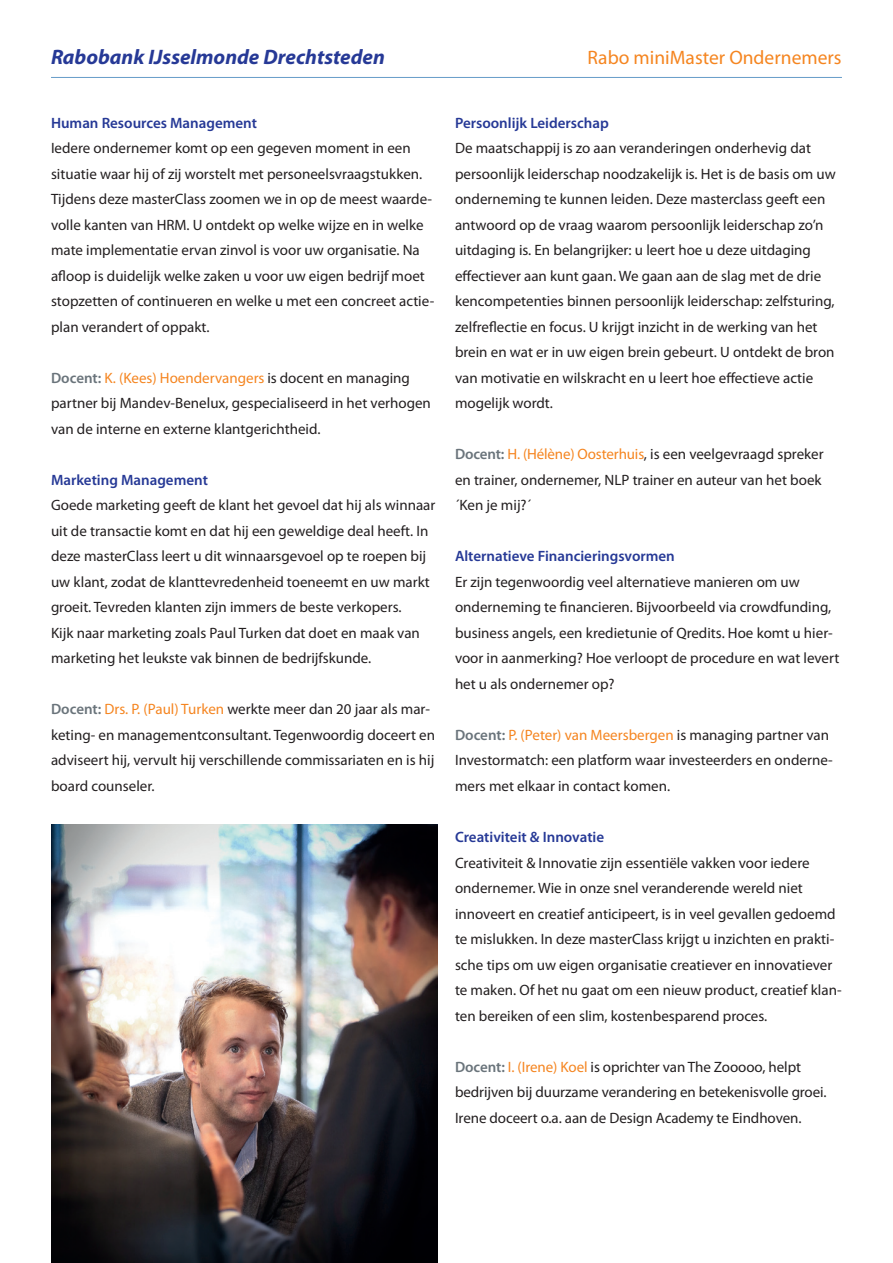
<style>
.page{position:relative;width:893px;height:1263px;background:#fff}
.page>*{position:absolute;margin:0;border:0;box-sizing:border-box;transform-origin:0 0}
.t1{font:italic 700 21px "Myriad Pro";color:#263996}
.t2{font:19.5px "Myriad Pro";color:#f58520}
.Rabo_Body{font:15px/25.5px "Myriad Pro";color:#231f20}
.Rabo_tussenkop{font:15px/25.5px "Myriad Pro";color:#231f20}
.Rabo_tussenkop-2{font:600 15px "Myriad Pro";color:#263996}
.s1{font-weight:600;color:#6a747b}
.s2{color:#f58520}
</style>
<div class="page">
<img style="left:51px;top:825px;width:387px;height:438px">
<hr style="left:51px;top:77px;width:791px;height:1px;background:#659cc8">
<p class="t1" style="left:51px;top:43px;width:335px">Rabobank IJsselmonde Drechtsteden</p>
<p class="t2" style="left:588px;top:45px;width:256px">Rabo miniMaster Ondernemers</p>
<p class="Rabo_tussenkop-2" style="left:51px;top:113px;width:207px">Human Resources Management</p>
<p class="Rabo_Body" style="left:51px;top:135px;width:385px">Iedere ondernemer komt op een gegeven moment in een situatie waar hij of zij worstelt met personeelsvraagstukken.<br>Tijdens deze masterClass zoomen we in op de meest waarde&shy;volle kanten van HRM. U ontdekt op welke wijze en in welke mate implementatie ervan zinvol is voor uw organisatie. Na afloop is duidelijk welke zaken u voor uw eigen bedrijf moet stopzetten of continueren en welke u met een concreet actie&shy;plan verandert of oppakt.</p>
<p class="Rabo_Body" style="left:51px;top:365px;width:381px"><span class="s1">Docent:</span> <span class="s2">K. (Kees) Hoendervangers</span> is docent en managing partner bij Mandev-Benelux, gespecialiseerd in het verhogen van de interne en externe klantgerichtheid.</p>
<p class="Rabo_tussenkop-2" style="left:51px;top:470px;width:158px">Marketing Management</p>
<p class="Rabo_Body" style="left:51px;top:492px;width:386px">Goede marketing geeft de klant het gevoel dat hij als winnaar uit de transactie komt en dat hij een geweldige deal heeft. In deze masterClass leert u dit winnaarsgevoel op te roepen bij uw klant, zodat de klanttevredenheid toeneemt en uw markt groeit. Tevreden klanten zijn immers de beste verkopers.<br>Kijk naar marketing zoals Paul Turken dat doet en maak van marketing het leukste vak binnen de bedrijfskunde.</p>
<p class="Rabo_Body" style="left:51px;top:696px;width:386px"><span class="s1">Docent:</span> <span class="s2">Drs. P. (Paul) Turken</span> werkte meer dan 20 jaar als mar&shy;keting- en managementconsultant. Tegenwoordig doceert en adviseert hij, vervult hij verschillende commissariaten en is hij board counseler.</p>
<p class="Rabo_tussenkop-2" style="left:455px;top:113px;width:155px">Persoonlijk Leiderschap</p>
<p class="Rabo_Body" style="left:455px;top:135px;width:382px">De maatschappij is zo aan veranderingen onderhevig dat persoonlijk leiderschap noodzakelijk is. Het is de basis om uw onderneming te kunnen leiden. Deze masterclass geeft een antwoord op de vraag waarom persoonlijk leiderschap zo’n uitdaging is. En belangrijker: u leert hoe u deze uitdaging effectiever aan kunt gaan. We gaan aan de slag met de drie kencompetenties binnen persoonlijk leiderschap: zelfsturing, zelfreflectie en focus. U krijgt inzicht in de werking van het brein en wat er in uw eigen brein gebeurt. U ontdekt de bron van motivatie en wilskracht en u leert hoe effectieve actie mogelijk wordt.</p>
<p class="Rabo_Body" style="left:455px;top:441px;width:370px"><span class="s1">Docent:</span> <span class="s2">H. (Hélène) Oosterhuis</span>, is een veelgevraagd spreker en trainer, ondernemer, NLP trainer en auteur van het boek ´Ken je mij?´</p>
<p class="Rabo_tussenkop-2" style="left:455px;top:547px;width:221px">Alternatieve Financieringsvormen</p>
<p class="Rabo_Body" style="left:455px;top:569px;width:386px">Er zijn tegenwoordig veel alternatieve manieren om uw onderneming te financieren. Bijvoorbeeld via crowdfunding, business angels, een kredietunie of Qredits. Hoe komt u hier&shy;voor in aanmerking? Hoe verloopt de procedure en wat levert het u als ondernemer op?</p>
<p class="Rabo_tussenkop" style="left:455px;top:722px;width:379px"><span class="s1">Docent:</span> <span class="s2">P. (Peter) van Meersbergen</span> is managing partner van<br>Investormatch: een platform waar investeerders en onderne&shy;mers met elkaar in contact komen.</p>
<p class="Rabo_tussenkop-2" style="left:455px;top:827px;width:151px">Creativiteit &amp; Innovatie</p>
<p class="Rabo_Body" style="left:455px;top:849px;width:388px">Creativiteit &amp; Innovatie zijn essentiële vakken voor iedere ondernemer. Wie in onze snel veranderende wereld niet innoveert en creatief anticipeert, is in veel gevallen gedoemd te mislukken. In deze masterClass krijgt u inzichten en prakti&shy;sche tips om uw eigen organisatie creatiever en innovatiever te maken. Of het nu gaat om een nieuw product, creatief klan&shy;ten bereiken of een slim, kostenbesparend proces.</p>
<p class="Rabo_Body" style="left:455px;top:1053px;width:373px"><span class="s1">Docent:</span> <span class="s2">I. (Irene) Koel</span> is oprichter van The Zooooo, helpt bedrijven bij duurzame verandering en betekenisvolle groei.<br>Irene doceert o.a. aan de Design Academy te Eindhoven.</p>
</div>
